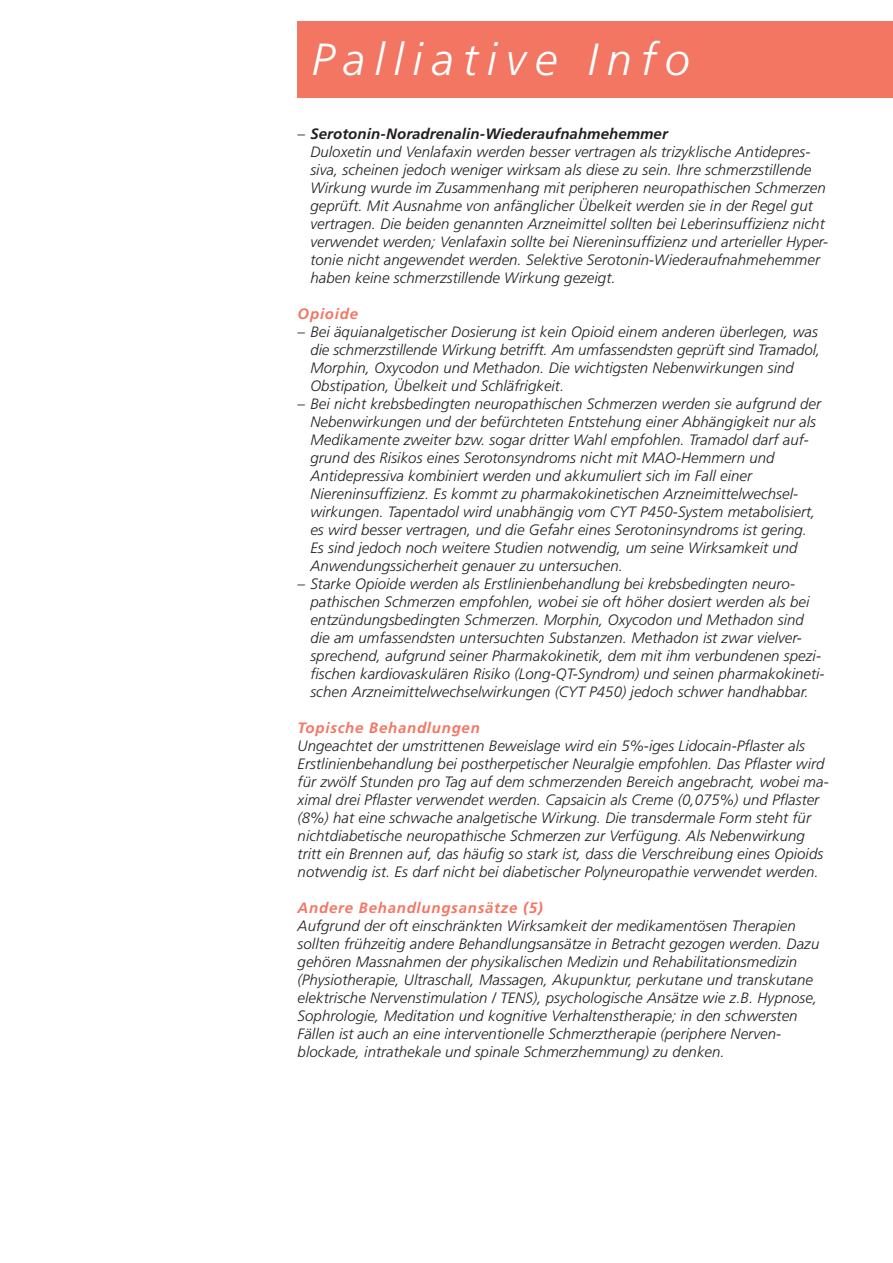
<style>
.page{position:relative;width:893px;height:1263px;background:#fff}
.page>*{position:absolute;margin:0;border:0;box-sizing:border-box;transform-origin:0 0}
.t1{font:italic 300 45px "Frutiger";letter-spacing:.2em;color:#fff}
.t2{font:italic 300 15px/18px "Frutiger";letter-spacing:.005em;color:#231f20}
.t3{font:italic 700 15px "Frutiger";letter-spacing:.05em;color:#f37663}
.s1{font-weight:700}
</style>
<div class="page">
<div style="left:298px;top:21px;width:595px;height:77px;background:#f37663"></div>
<h1 class="t1" style="left:311px;top:33px;width:380px">Palliative Info</h1>
<p class="t2" style="left:310px;top:125px;width:519px;text-indent:-13px">– <span class="s1">Serotonin-Noradrenalin-Wiederaufnahmehemmer<br></span>Duloxetin und Venlafaxin werden besser vertragen als trizyklische Antidepres&shy;siva, scheinen jedoch weniger wirksam als diese zu sein. Ihre schmerzstillende Wirkung wurde im Zusammenhang mit peripheren neuropathischen Schmerzen geprüft. Mit Ausnahme von anfänglicher Übelkeit werden sie in der Regel gut vertragen. Die beiden genannten Arzneimittel sollten bei Leberinsuffizienz nicht verwendet werden; Venlafaxin sollte bei Niereninsuffizienz und arterieller Hyper&shy;tonie nicht angewendet werden. Selektive Serotonin-Wiederaufnahmehemmer haben keine schmerzstillende Wirkung gezeigt.</p>
<p class="t3" style="left:298px;top:305px;width:62px">Opioide</p>
<p class="t2" style="left:310px;top:323px;width:511px;text-indent:-13px">– Bei äquianalgetischer Dosierung ist kein Opioid einem anderen überlegen, was die schmerzstillende Wirkung betrifft. Am umfassendsten geprüft sind Tramadol, Morphin, Oxycodon und Methadon. Die wichtigsten Nebenwirkungen sind Obstipation, Übelkeit und Schläfrigkeit.</p>
<p class="t2" style="left:310px;top:395px;width:512px;text-indent:-13px">– Bei nicht krebsbedingten neuropathischen Schmerzen werden sie aufgrund der Nebenwirkungen und der befürchteten Entstehung einer Abhängigkeit nur als Medikamente zweiter bzw. sogar dritter Wahl empfohlen. Tramadol darf auf&shy;grund des Risikos eines Serotonsyndroms nicht mit MAO-Hemmern und Antidepressiva kombiniert werden und akkumuliert sich im Fall einer Niereninsuffizienz. Es kommt zu pharmakokinetischen Arzneimittelwechsel&shy;wirkungen. Tapentadol wird unabhängig vom CYT P450-System metabolisiert, es wird besser vertragen, und die Gefahr eines Serotoninsyndroms ist gering.<br>Es sind jedoch noch weitere Studien notwendig, um seine Wirksamkeit und Anwendungssicherheit genauer zu untersuchen.</p>
<p class="t2" style="left:310px;top:575px;width:516px;text-indent:-13px">– Starke Opioide werden als Erstlinienbehandlung bei krebsbedingten neuro&shy;pathischen Schmerzen empfohlen, wobei sie oft höher dosiert werden als bei entzündungsbedingten Schmerzen. Morphin, Oxycodon und Methadon sind die am umfassendsten untersuchten Substanzen. Methadon ist zwar vielver&shy;sprechend, aufgrund seiner Pharmakokinetik, dem mit ihm verbundenen spezi&shy;fischen kardiovaskulären Risiko (Long-QT-Syndrom) und seinen pharmakokineti&shy;schen Arzneimittelwechselwirkungen (CYT P450) jedoch schwer handhabbar.</p>
<p class="t3" style="left:298px;top:719px;width:184px">Topische Behandlungen</p>
<p class="t2" style="left:298px;top:737px;width:533px">Ungeachtet der umstrittenen Beweislage wird ein 5%-iges Lidocain-Pflaster als Erstlinienbehandlung bei postherpetischer Neuralgie empfohlen. Das Pflaster wird für zwölf Stunden pro Tag auf dem schmerzenden Bereich angebracht, wobei ma&shy;ximal drei Pflaster verwendet werden. Capsaicin als Creme (0,075%) und Pflaster (8%) hat eine schwache analgetische Wirkung. Die transdermale Form steht für nichtdiabetische neuropathische Schmerzen zur Verfügung. Als Nebenwirkung tritt ein Brennen auf, das häufig so stark ist, dass die Verschreibung eines Opioids notwendig ist. Es darf nicht bei diabetischer Polyneuropathie verwendet werden.</p>
<p class="t3" style="left:298px;top:899px;width:247px">Andere Behandlungsansätze (5)</p>
<p class="t2" style="left:298px;top:917px;width:523px">Aufgrund der oft einschränkten Wirksamkeit der medikamentösen Therapien sollten frühzeitig andere Behandlungsansätze in Betracht gezogen werden. Dazu gehören Massnahmen der physikalischen Medizin und Rehabilitationsmedizin (Physiotherapie, Ultraschall, Massagen, Akupunktur, perkutane und transkutane elektrische Nervenstimulation / TENS), psychologische Ansätze wie z.B. Hypnose, Sophrologie, Meditation und kognitive Verhaltenstherapie; in den schwersten Fällen ist auch an eine interventionelle Schmerztherapie (periphere Nerven&shy;blockade, intrathekale und spinale Schmerzhemmung) zu denken.</p>
</div>
